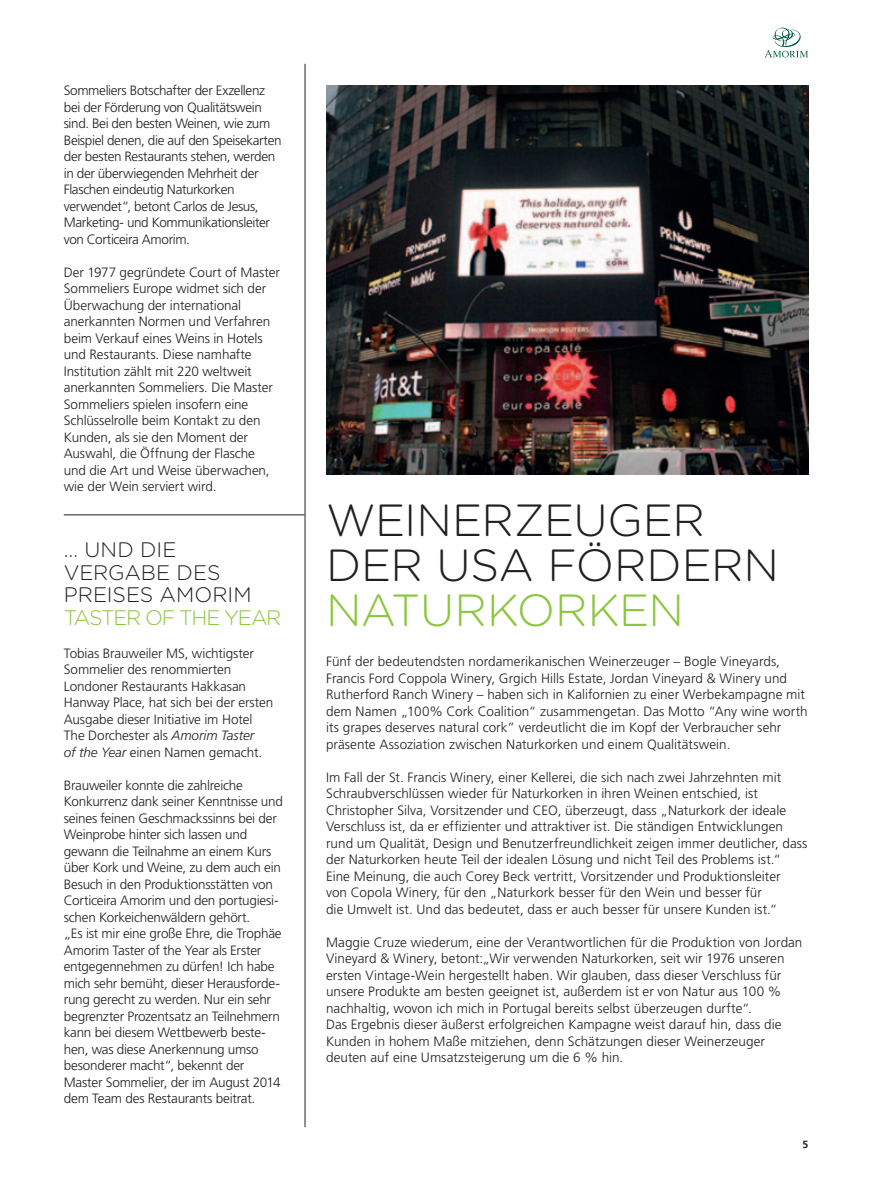
<style>
.page{position:relative;width:872px;height:1191px;background:#fff}
.page>*{position:absolute;margin:0;border:0;box-sizing:border-box;transform-origin:0 0}
.t1{font:300 45px "Gotham Rounded";letter-spacing:-.01em;color:#231f20}
.t2{font:300 45px "Gotham Rounded";letter-spacing:-.005em;color:#8bc63e}
.t3{font:300 21px/22.5px "Gotham Rounded";color:#231f20}
.t4{font:300 21px "Gotham Rounded";color:#8bc63e}
.t5{font:300 13.5px/16.5px "Frutiger LT Std";letter-spacing:-.005em;color:#231f20}
.t6{font:300 13.5px/16.5px "Frutiger LT Std";letter-spacing:-.025em;color:#231f20}
.t7{font:700 10.5px "Frutiger LT Std";color:#231f20}
.s1{font-style:italic}
</style>
<div class="page">
<svg style="left:765px;top:28px;width:43px;height:29px"></svg>
<hr style="left:305px;top:64px;width:1px;height:1063px;background:#231f20">
<img style="left:326px;top:85px;width:482px;height:390px">
<hr style="left:64px;top:514px;width:240px;height:1px;background:#231f20">
<p class="t6" style="left:64px;top:82px;width:219px">Sommeliers Botschafter der Exzellenz bei der Förderung von Qualitätswein sind. Bei den besten Weinen, wie zum Beispiel denen, die auf den Speisekarten der besten Restaurants stehen, werden in der überwiegenden Mehrheit der Flaschen eindeutig Naturkorken verwendet“, betont Carlos de Jesus, Marketing- und Kommunikationsleiter von Corticeira Amorim.</p>
<p class="t5" style="left:64px;top:264px;width:217px">Der 1977 gegründete Court of Master Sommeliers Europe widmet sich der Überwachung der international anerkannten Normen und Verfahren beim Verkauf eines Weins in Hotels und Restaurants. Diese namhafte Institution zählt mit 220 weltweit anerkannten Sommeliers. Die Master Sommeliers spielen insofern eine Schlüsselrolle beim Kontakt zu den Kunden, als sie den Moment der Auswahl, die Öffnung der Flasche und die Art und Weise überwachen, wie der Wein serviert wird.</p>
<h2 class="t3" style="left:64px;top:538px;width:158px">… UND DIE<br>VERGABE DES<br>PREISES AMORI</h2>
<h2 class="t3" style="left:233px;top:583px;width:20px">M</h2>
<h2 class="t4" style="left:64px;top:603px;width:51px">TASTER</h2>
<h2 class="t4" style="left:145px;top:603px;width:49px">OF THE</h2>
<h2 class="t4" style="left:224px;top:603px;width:28px">YEAR</h2>
<p class="t5" style="left:64px;top:645px;width:211px">Tobias Brauweiler MS, wichtigster Sommelier des renommierten Londoner Restaurants Hakkasan Hanway Place, hat sich bei der ersten Ausgabe dieser Initiative im Hotel The Dorchester als <span class="s1">Amorim Taster<br>of the Year</span> einen Namen gemacht.</p>
<p class="t5" style="left:64px;top:777px;width:221px">Brauweiler konnte die zahlreiche Konkurrenz dank seiner Kenntnisse und seines feinen Geschmackssinns bei der Weinprobe hinter sich lassen und gewann die Teilnahme an einem Kurs über Kork und Weine, zu dem auch ein Besuch in den Produktionsstätten von Corticeira Amorim und den portugiesi&shy;schen Korkeichenwäldern gehört.<br>„Es ist mir eine große Ehre, die Trophäe Amorim Taster of the Year als Erster entgegennehmen zu dürfen! Ich habe mich sehr bemüht, dieser Herausforde&shy;rung gerecht zu werden. Nur ein sehr begrenzter Prozentsatz an Teilnehmern kann bei diesem Wettbewerb beste&shy;hen, was diese Anerkennung umso besonderer macht“, bekennt der Master Sommelier, der im August 2014 dem Team des Restaurants beitrat.</p>
<h1 class="t1" style="left:326px;top:490px;width:77px">WEINER</h1>
<h1 class="t1" style="left:514px;top:490px;width:157px">ZEUGER</h1>
<h1 class="t1" style="left:326px;top:535px;width:31px">DER</h1>
<h1 class="t1" style="left:436px;top:535px;width:210px">USA FÖRDERN</h1>
<h1 class="t2" style="left:326px;top:580px;width:31px">NAT</h1>
<h1 class="t2" style="left:420px;top:580px;width:228px">URKORKEN</h1>
<p class="t5" style="left:326px;top:653px;width:483px">Fünf der bedeutendsten nordamerikanischen Weinerzeuger – Bogle Vineyards, Francis Ford Coppola Winery, Grgich Hills Estate, Jordan Vineyard &amp; Winery und Rutherford Ranch Winery – haben sich in Kalifornien zu einer Werbekampagne mit dem Namen „100% Cork Coalition“ zusammengetan. Das Motto “Any wine worth its grapes deserves natural cork” verdeutlicht die im Kopf der Verbraucher sehr präsente Assoziation zwischen Naturkorken und einem Qualitätswein.</p>
<p class="t5" style="left:326px;top:769px;width:483px">Im Fall der St. Francis Winery, einer Kellerei, die sich nach zwei Jahrzehnten mit Schraubverschlüssen wieder für Naturkorken in ihren Weinen entschied, ist Christopher Silva, Vorsitzender und CEO, überzeugt, dass „Naturkork der ideale Verschluss ist, da er effizienter und attraktiver ist. Die ständigen Entwicklungen rund um Qualität, Design und Benutzerfreundlichkeit zeigen immer deutlicher, dass der Naturkorken heute Teil der idealen Lösung und nicht Teil des Problems ist.“ Eine Meinung, die auch Corey Beck vertritt, Vorsitzender und Produktionsleiter<br>von Copola Winery, für den „Naturkork besser für den Wein und besser für<br>die Umwelt ist. Und das bedeutet, dass er auch besser für unsere Kunden ist.“</p>
<p class="t5" style="left:326px;top:934px;width:478px">Maggie Cruze wiederum, eine der Verantwortlichen für die Produktion von Jordan Vineyard &amp; Winery, betont:„Wir verwenden Naturkorken, seit wir 1976 unseren ersten Vintage-Wein hergestellt haben. Wir glauben, dass dieser Verschluss für unsere Produkte am besten geeignet ist, außerdem ist er von Natur aus 100 % nachhaltig, wovon ich mich in Portugal bereits selbst überzeugen durfte“.<br>Das Ergebnis dieser äußerst erfolgreichen Kampagne weist darauf hin, dass die Kunden in hohem Maße mitziehen, denn Schätzungen dieser Weinerzeuger deuten auf eine Umsatzsteigerung um die 6 % hin.</p>
<p class="t7" style="left:802px;top:1138px;width:7px">5</p>
</div>
